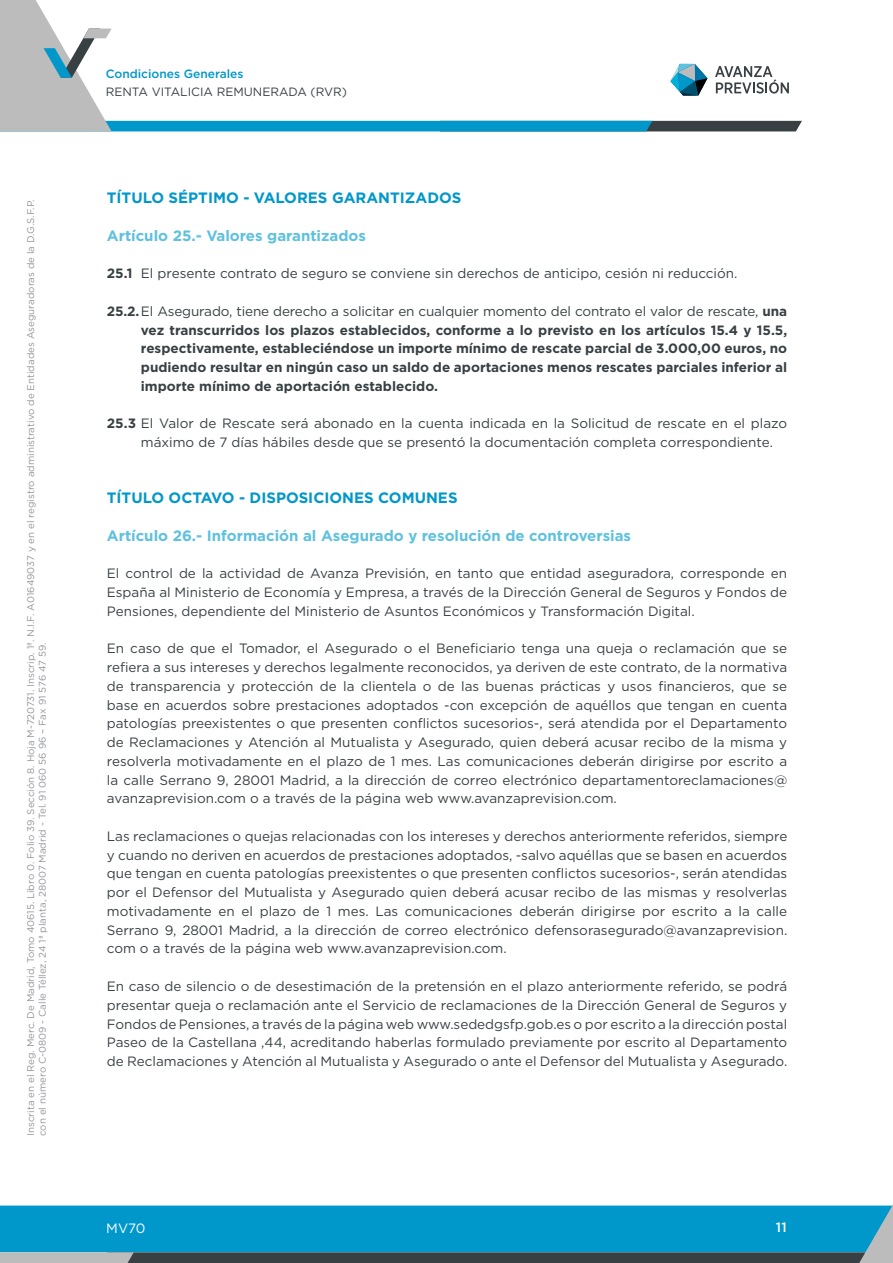
<style>
.page{position:relative;width:893px;height:1263px;background:#fff}
.page>*{position:absolute;margin:0;border:0;box-sizing:border-box;transform-origin:0 0}
.t1{font:700 15px "Gotham";color:#5ec1de}
.t2{font:700 15px "Gotham";color:#0097ca}
.t3{font:13.5px/18.8px "Gotham";color:#384044;text-align:justify}
.t4{font:700 13.5px/18.8px "Gotham";color:#384044;text-align:justify}
.t5{font:13.5px "Gotham";color:#fff}
.t6{font:500 13.5px "Gotham";color:#fff}
.t7{font:12px "Gotham";color:#384044}
.t8{font:500 12px "Gotham";color:#0097ca}
.t9{font:9.75px/11.7px "Gotham";color:#92979b}
.s1{font-weight:700}
.s2{font-weight:400}
</style>
<div class="page">
<svg style="left:0;top:1205px;width:893px;height:58px;background:#148db5"></svg>
<svg style="left:0;top:0;width:802px;height:131px"></svg>
<p class="t9" style="left:25px;top:1136px;width:938px;rotate:-90deg">Inscrita en el Reg. Merc. De Madrid, Tomo 40615. Libro 0. Folio 39. Sección 8. Hoja M-720731. Inscrip. 1ª. N.I.F. A01649037 y en el registro administrativo de Entidades Aseguradoras de la D.G.S.F.P. con el número C-0809 - Calle Téllez, 24 1ª planta, 28007 Madrid - Tel. 91 060 56 96 – Fax 91 576 47 59.</p>
<p class="t8" style="left:106px;top:66px;width:139px">Condiciones Generales</p>
<p class="t7" style="left:106px;top:84px;width:243px">RENTA VITALICIA REMUNERADA (RVR)</p>
<p class="t2" style="left:107px;top:188px;width:356px">TÍTULO SÉPTIMO - VALORES GARANTIZADOS</p>
<p class="t1" style="left:107px;top:226px;width:261px">Artículo 25.- Valores garantizados</p>
<p class="t3" style="left:107px;top:264px;width:632px"><span class="s1">25.1</span> El presente contrato de seguro se conviene sin derechos de anticipo, cesión ni reducción.</p>
<p class="t4" style="left:141px;top:302px;width:648px;text-indent:-34px">25.2.<span class="s2">El Asegurado, tiene derecho a solicitar en cualquier momento del contrato el valor de rescate,</span> una vez transcurridos los plazos establecidos, conforme a lo previsto en los artículos 15.4 y 15.5, respectivamente, estableciéndose un importe mínimo de rescate parcial de 3.000,00 euros, no pudiendo resultar en ningún caso un saldo de aportaciones menos rescates parciales inferior al importe mínimo de aportación establecido.</p>
<p class="t3" style="left:141px;top:414px;width:648px;text-indent:-34px"><span class="s1">25.3</span> El Valor de Rescate será abonado en la cuenta indicada en la Solicitud de rescate en el plazo máximo de 7 días hábiles desde que se presentó la documentación completa correspondiente.</p>
<p class="t2" style="left:107px;top:488px;width:352px">TÍTULO OCTAVO - DISPOSICIONES COMUNES</p>
<p class="t1" style="left:107px;top:526px;width:526px">Artículo 26.- Información al Asegurado y resolución de controversias</p>
<p class="t3" style="left:107px;top:564px;width:682px">El control de la actividad de Avanza Previsión, en tanto que entidad aseguradora, corresponde en España al Ministerio de Economía y Empresa, a través de la Dirección General de Seguros y Fondos de Pensiones, dependiente del Ministerio de Asuntos Económicos y Transformación Digital.</p>
<p class="t3" style="left:107px;top:639px;width:682px">En caso de que el Tomador, el Asegurado o el Beneficiario tenga una queja o reclamación que se refiera a sus intereses y derechos legalmente reconocidos, ya deriven de este contrato, de la normativa de transparencia y protección de la clientela o de las buenas prácticas y usos financieros, que se base en acuerdos sobre prestaciones adoptados -con excepción de aquéllos que tengan en cuenta patologías preexistentes o que presenten conflictos sucesorios-, será atendida por el Departamento de Reclamaciones y Atención al Mutualista y Asegurado, quien deberá acusar recibo de la misma y resolverla motivadamente en el plazo de 1 mes. Las comunicaciones deberán dirigirse por escrito a la calle Serrano 9, 28001 Madrid, a la dirección de correo electrónico departamentoreclamaciones@ avanzaprevision.com o a través de la página web www.avanzaprevision.com.</p>
<p class="t3" style="left:107px;top:826px;width:682px">Las reclamaciones o quejas relacionadas con los intereses y derechos anteriormente referidos, siempre y cuando no deriven en acuerdos de prestaciones adoptados, -salvo aquéllas que se basen en acuerdos que tengan en cuenta patologías preexistentes o que presenten conflictos sucesorios-, serán atendidas por el Defensor del Mutualista y Asegurado quien deberá acusar recibo de las mismas y resolverlas motivadamente en el plazo de 1 mes. Las comunicaciones deberán dirigirse por escrito a la calle Serrano 9, 28001 Madrid, a la dirección de correo electrónico defensorasegurado@avanzaprevision. com o a través de la página web www.avanzaprevision.com.</p>
<p class="t3" style="left:107px;top:976px;width:682px">En caso de silencio o de desestimación de la pretensión en el plazo anteriormente referido, se podrá presentar queja o reclamación ante el Servicio de reclamaciones de la Dirección General de Seguros y Fondos de Pensiones, a través de la página web www.sededgsfp.gob.es o por escrito a la dirección postal Paseo de la Castellana ,44, acreditando haberlas formulado previamente por escrito al Departamento de Reclamaciones y Atención al Mutualista y Asegurado o ante el Defensor del Mutualista y Asegurado.</p>
<p class="t5" style="left:106px;top:1219px;width:41px">MV70</p>
<p class="t6" style="left:776px;top:1218px;width:12px">11</p>
</div>
